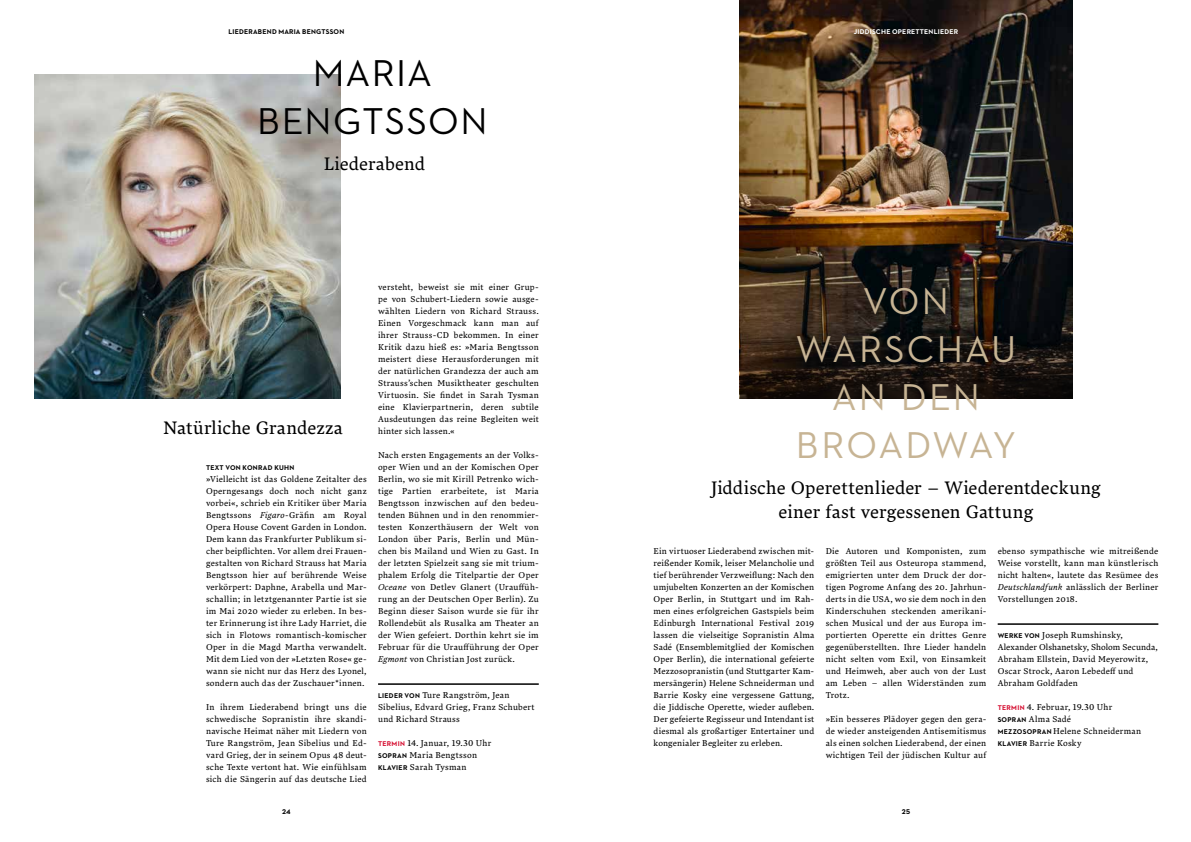
<style>
.page{position:relative;width:1191px;height:842px;background:#fff}
.page>*{position:absolute;margin:0;border:0;box-sizing:border-box;transform-origin:0 0}
.t1{font:38px/48px "Neutraface 2 Text";letter-spacing:.055em;color:#c7b494;text-align:center}
.t2{font:38px/48px "Neutraface 2 Text";letter-spacing:.03em;color:#000;text-align:center}
.t3{font:18px/24px "Lava Std";letter-spacing:.005em;color:#000;text-align:center}
.t4{font:8.5px/12px "Lava Std";letter-spacing:.025em;color:#000;text-align:justify}
.t5{font:700 7px "Neutraface 2 Text";letter-spacing:.03em;color:#000}
.t6{font:700 7px "Neutraface 2 Text";letter-spacing:.03em;color:#fff}
.s1{font-style:italic}
.s2{font-family:"Neutraface 2 Text";font-weight:700;font-size:7px}
.s3{font-family:"Neutraface 2 Text";font-weight:700;font-size:7px;color:#d50c2f}
</style>
<div class="page">
<img style="left:739px;top:0;width:333px;height:320px">
<svg style="left:739px;top:320px;width:333px;height:78px;background:#1e1712"></svg>
<img style="left:34px;top:74px;width:307px;height:324px">
<hr style="left:997px;top:623px;width:161px;height:2px;background:#000">
<hr style="left:378px;top:683px;width:161px;height:2px;background:#000">
<p class="t5" style="left:228px;top:27px;width:117px">LIEDERABEND MARIA BENGTSSON</p>
<p class="t6" style="left:853px;top:27px;width:106px">JIDDISCHE OPERETTENLIEDER</p>
<h1 class="t2" style="left:257px;top:49px;width:232px">MARIA<br>BENGTSSON</h1>
<h2 class="t3" style="left:324px;top:151px;width:103px">Liederabend</h2>
<h2 class="t3" style="left:163px;top:415px;width:181px">Natürliche Grandezza</h2>
<p class="t5" style="left:206px;top:463px;width:90px">TEXT VON KONRAD KUHN</p>
<p class="t4" style="left:206px;top:473px;width:162px">»Vielleicht ist das Goldene Zeitalter des Operngesangs doch noch nicht ganz vorbei«, schrieb ein Kritiker über Maria Bengtssons <span class="s1">Figaro-</span>Gräfin am Royal Opera House Covent Garden in London.<br>Dem kann das Frankfurter Publikum si&shy;cher beipflichten. Vor allem drei Frauen&shy;gestalten von Richard Strauss hat Maria Bengtsson hier auf berührende Weise verkörpert: Daphne, Arabella und Mar&shy;schallin; in letztgenannter Partie ist sie im Mai 2020 wieder zu erleben. In bes&shy;ter Erinnerung ist ihre Lady Harriet, die sich in Flotows romantisch-komischer Oper in die Magd Martha verwandelt.<br>Mit dem Lied von der »Letzten Rose« ge&shy;wann sie nicht nur das Herz des Lyonel, sondern auch das der Zuschauer*innen.</p>
<p class="t4" style="left:206px;top:701px;width:162px">In ihrem Liederabend bringt uns die schwedische Sopranistin ihre skandi&shy;navische Heimat näher mit Liedern von Ture Rangström, Jean Sibelius und Ed&shy;vard Grieg, der in seinem Opus 48 deut&shy;sche Texte vertont hat. Wie einfühlsam sich die Sängerin auf das deutsche Lied</p>
<p class="t4" style="left:378px;top:281px;width:162px">versteht, beweist sie mit einer Grup&shy;pe von Schubert-Liedern sowie ausge&shy;wählten Liedern von Richard Strauss.<br>Einen Vorgeschmack kann man auf ihrer Strauss-CD bekommen. In einer Kritik dazu hieß es: »Maria Bengtsson meistert diese Herausforderungen mit der natürlichen Grandezza der auch am Strauss’schen Musiktheater geschulten Virtuosin. Sie findet in Sarah Tysman eine Klavierpartnerin, deren subtile Ausdeutungen das reine Begleiten weit hinter sich lassen.«</p>
<p class="t4" style="left:378px;top:449px;width:162px">Nach ersten Engagements an der Volks&shy;oper Wien und an der Komischen Oper Berlin, wo sie mit Kirill Petrenko wich&shy;tige Partien erarbeitete, ist Maria Bengtsson inzwischen auf den bedeu&shy;tenden Bühnen und in den renommier&shy;testen Konzerthäusern der Welt von London über Paris, Berlin und Mün&shy;chen bis Mailand und Wien zu Gast. In der letzten Spielzeit sang sie mit trium&shy;phalem Erfolg die Titelpartie der Oper <span class="s1">Oceane</span> von Detlev Glanert (Urauffüh&shy;rung an der Deutschen Oper Berlin). Zu Beginn dieser Saison wurde sie für ihr Rollendebüt als Rusalka am Theater an der Wien gefeiert. Dorthin kehrt sie im Februar für die Uraufführung der Oper <span class="s1">Egmont</span> von Christian Jost zurück.</p>
<p class="t4" style="left:378px;top:689px;width:158px;text-align:left"><span class="s2">LIEDER VON</span> Ture Rangström, Jean<br>Sibelius, Edvard Grieg, Franz Schubert und Richard Strauss</p>
<p class="t4" style="left:378px;top:737px;width:115px;text-align:left"><span class="s3">TERMIN</span> 14. Januar, 19.30 Uhr<br><span class="s2">SOPRAN</span> Maria Bengtsson<br><span class="s2">KLAVIER</span> Sarah Tysman</p>
<h1 class="t1" style="left:795px;top:277px;width:222px">VON<br>WARSCHAU<br>AN DEN<br>BROADWAY</h1>
<h2 class="t3" style="left:711px;top:475px;width:391px">Jiddische Operettenlieder – Wiederentdeckung einer fast vergessenen Gattung</h2>
<p class="t4" style="left:653px;top:545px;width:162px">Ein virtuoser Liederabend zwischen mit&shy;reißender Komik, leiser Melancholie und tief berührender Verzweiflung: Nach den umjubelten Konzerten an der Komischen Oper Berlin, in Stuttgart und im Rah&shy;men eines erfolgreichen Gastspiels beim Edinburgh International Festival 2019 lassen die vielseitige Sopranistin Alma Sadé (Ensemblemitglied der Komischen Oper Berlin), die international gefeierte Mezzosopranistin (und Stuttgarter Kam&shy;mersängerin) Helene Schneiderman und Barrie Kosky eine vergessene Gattung, die Jiddische Operette, wieder aufleben.<br>Der gefeierte Regisseur und Intendant ist diesmal als großartiger Entertainer und kongenialer Begleiter zu erleben.</p>
<p class="t4" style="left:825px;top:545px;width:162px">Die Autoren und Komponisten, zum größten Teil aus Osteuropa stammend, emigrierten unter dem Druck der dor&shy;tigen Pogrome Anfang des 20. Jahrhun&shy;derts in die USA, wo sie dem noch in den Kinderschuhen steckenden amerikani&shy;schen Musical und der aus Europa im&shy;portierten Operette ein drittes Genre gegenüberstellten. Ihre Lieder handeln nicht selten vom Exil, von Einsamkeit und Heimweh, aber auch von der Lust am Leben – allen Widerständen zum Trotz.</p>
<p class="t4" style="left:825px;top:713px;width:162px">»Ein besseres Plädoyer gegen den gera&shy;de wieder ansteigenden Antisemitismus als einen solchen Liederabend, der einen wichtigen Teil der jüdischen Kultur auf</p>
<p class="t4" style="left:997px;top:545px;width:162px">ebenso sympathische wie mitreißende Weise vorstellt, kann man künstlerisch nicht halten«, lautete das Resümee des <span class="s1">Deutschlandfunk</span> anlässlich der Berliner Vorstellungen 2018.</p>
<p class="t4" style="left:997px;top:629px;width:162px;text-align:left"><span class="s2">WERKE VON</span> Joseph Rumshinsky,<br>Alexander Olshanetsky, Sholom Secunda,<br>Abraham Ellstein, David Meyerowitz,<br>Oscar Strock, Aaron Lebedeff und<br>Abraham Goldfaden</p>
<p class="t4" style="left:997px;top:701px;width:145px;text-align:left"><span class="s3">TERMIN</span> 4. Februar, 19.30 Uhr<br><span class="s2">SOPRAN</span> Alma Sadé<br><span class="s2">MEZZOSOPRAN</span> Helene Schneiderman<br><span class="s2">KLAVIER</span> Barrie Kosky</p>
<p class="t5" style="left:282px;top:807px;width:10px">24</p>
<p class="t5" style="left:902px;top:807px;width:10px">25</p>
</div>
